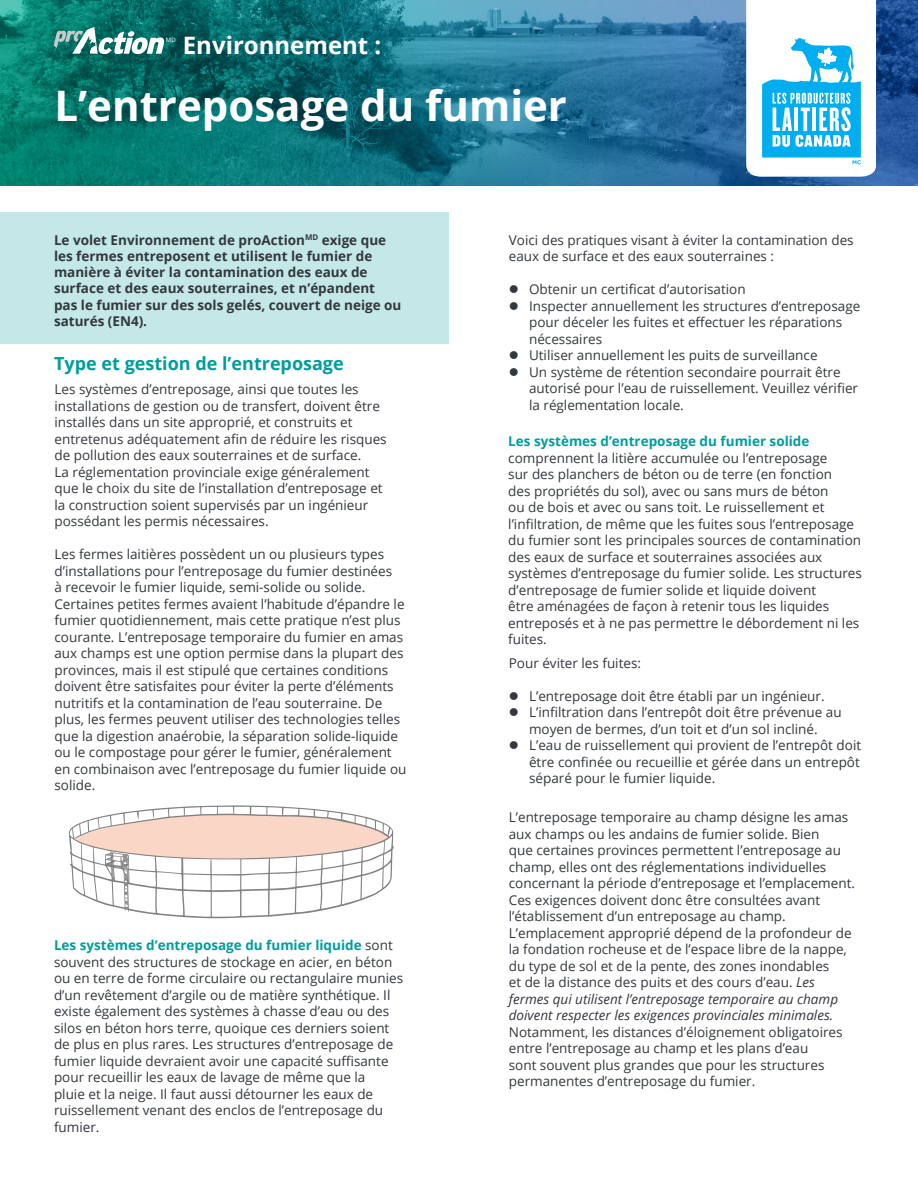
<style>
.page{position:relative;width:918px;height:1188px;background:#fff}
.page>*{position:absolute;margin:0;border:0;box-sizing:border-box;transform-origin:0 0}
.Main_title{font:700 42px "Open Sans";color:#fff}
.Main_title-2{font:700 24px "Open Sans";color:#fff}
.subheading{font:700 18px "Open Sans";color:#009c9c}
.body{font:13.5px/16.5px "Open Sans";color:#33373e}
.body-2{font:700 13.5px/16.2px "Open Sans";color:#33373e}
.t1{font:6px "Open Sans";color:#fff}
.s1{font-weight:700;color:#009c9c}
.s2{font-style:italic}
</style>
<div class="page">
<svg style="left:0;top:0;width:918px;height:186px;background:#197286"></svg>
<svg style="left:69px;top:805px;width:325px;height:113px"></svg>
<div style="left:0;top:212px;width:448px;height:131px;background:#c4e7e8"></div>
<svg style="left:54px;top:27px;width:110px;height:27px"></svg>
<svg style="left:746px;top:0;width:130px;height:177px"></svg>
<p class="t1" style="left:166px;top:36px;width:11px">MD</p>
<p class="Main_title-2" style="left:183px;top:28px;width:200px">Environnement :</p>
<p class="Main_title" style="left:54px;top:76px;width:514px">L’entreposage du fumier</p>
<p class="body-2" style="left:54px;top:231px;width:349px">Le volet Environnement de proAction<sup>MD</sup> exige que les fermes entreposent et utilisent le fumier de manière à éviter la contamination des eaux de surface et des eaux souterraines, et n’épandent pas le fumier sur des sols gelés, couvert de neige ou saturés (EN4).</p>
<p class="subheading" style="left:54px;top:351px;width:291px">Type et gestion de l’entreposage</p>
<p class="body" style="left:54px;top:381px;width:334px">Les systèmes d’entreposage, ainsi que toutes les installations de gestion ou de transfert, doivent être installés dans un site approprié, et construits et entretenus adéquatement afin de réduire les risques de pollution des eaux souterraines et de surface.<br>La réglementation provinciale exige généralement que le choix du site de l’installation d’entreposage et la construction soient supervisés par un ingénieur possédant les permis nécessaires.</p>
<p class="body" style="left:54px;top:546px;width:353px">Les fermes laitières possèdent un ou plusieurs types d’installations pour l’entreposage du fumier destinées<br>à recevoir le fumier liquide, semi-solide ou solide.<br>Certaines petites fermes avaient l’habitude d’épandre le fumier quotidiennement, mais cette pratique n’est plus courante. L’entreposage temporaire du fumier en amas aux champs est une option permise dans la plupart des provinces, mais il est stipulé que certaines conditions doivent être satisfaites pour éviter la perte d’éléments nutritifs et la contamination de l’eau souterraine. De plus, les fermes peuvent utiliser des technologies telles que la digestion anaérobie, la séparation solide-liquide ou le compostage pour gérer le fumier, généralement en combinaison avec l’entreposage du fumier liquide ou solide.</p>
<p class="body" style="left:54px;top:937px;width:351px"><span class="s1">Les systèmes d’entreposage du fumier liquide</span> sont souvent des structures de stockage en acier, en béton ou en terre de forme circulaire ou rectangulaire munies d’un revêtement d’argile ou de matière synthétique. Il existe également des systèmes à chasse d’eau ou des silos en béton hors terre, quoique ces derniers soient de plus en plus rares. Les structures d’entreposage de fumier liquide devraient avoir une capacité suffisante pour recueillir les eaux de lavage de même que la<br>pluie et la neige. Il faut aussi détourner les eaux de ruissellement venant des enclos de l’entreposage du fumier.</p>
<p class="body" style="left:509px;top:231px;width:346px">Voici des pratiques visant à éviter la contamination des eaux de surface et des eaux souterraines :</p>
<p class="body" style="left:529px;top:281px;width:218px">Obtenir un certificat d’autorisation</p>
<p class="body" style="left:529px;top:297px;width:333px">Inspecter annuellement les structures d’entreposage pour déceler les fuites et effectuer les réparations nécessaires</p>
<p class="body" style="left:529px;top:347px;width:290px">Utiliser annuellement les puits de surveillance</p>
<p class="body" style="left:529px;top:363px;width:331px">Un système de rétention secondaire pourrait être autorisé pour l’eau de ruissellement. Veuillez vérifier la réglementation locale.</p>
<p class="body" style="left:508px;top:433px;width:355px"><span class="s1">Les systèmes d’entreposage du fumier solide </span>comprennent la litière accumulée ou l’entreposage<br>sur des planchers de béton ou de terre (en fonction<br>des propriétés du sol), avec ou sans murs de béton<br>ou de bois et avec ou sans toit. Le ruissellement et l’infiltration, de même que les fuites sous l’entreposage du fumier sont les principales sources de contamination des eaux de surface et souterraines associées aux systèmes d’entreposage du fumier solide. Les structures d’entreposage de fumier solide et liquide doivent<br>être aménagées de façon à retenir tous les liquides entreposés et à ne pas permettre le débordement ni les fuites.</p>
<p class="body" style="left:509px;top:654px;width:134px">Pour éviter les fuites:</p>
<p class="body" style="left:529px;top:687px;width:297px">L’entreposage doit être établi par un ingénieur.</p>
<p class="body" style="left:529px;top:704px;width:314px">L’infiltration dans l’entrepôt doit être prévenue au moyen de bermes, d’un toit et d’un sol incliné.</p>
<p class="body" style="left:529px;top:737px;width:334px;text-align:justify">L’eau de ruissellement qui provient de l’entrepôt doit être confinée ou recueillie et gérée dans un entrepôt séparé pour le fumier liquide.</p>
<p class="body" style="left:509px;top:809px;width:348px">L’entreposage temporaire au champ désigne les amas aux champs ou les andains de fumier solide. Bien<br>que certaines provinces permettent l’entreposage au champ, elles ont des réglementations individuelles concernant la période d’entreposage et l’emplacement.<br>Ces exigences doivent donc être consultées avant l’établissement d’un entreposage au champ.<br>L’emplacement approprié dépend de la profondeur de la fondation rocheuse et de l’espace libre de la nappe, du type de sol et de la pente, des zones inondables<br>et de la distance des puits et des cours d’eau. <span class="s2">Les fermes qui utilisent l’entreposage temporaire au champ doivent respecter les exigences provinciales minimales.<br></span>Notamment, les distances d’éloignement obligatoires entre l’entreposage au champ et les plans d’eau<br>sont souvent plus grandes que pour les structures permanentes d’entreposage du fumier.</p>
</div>
